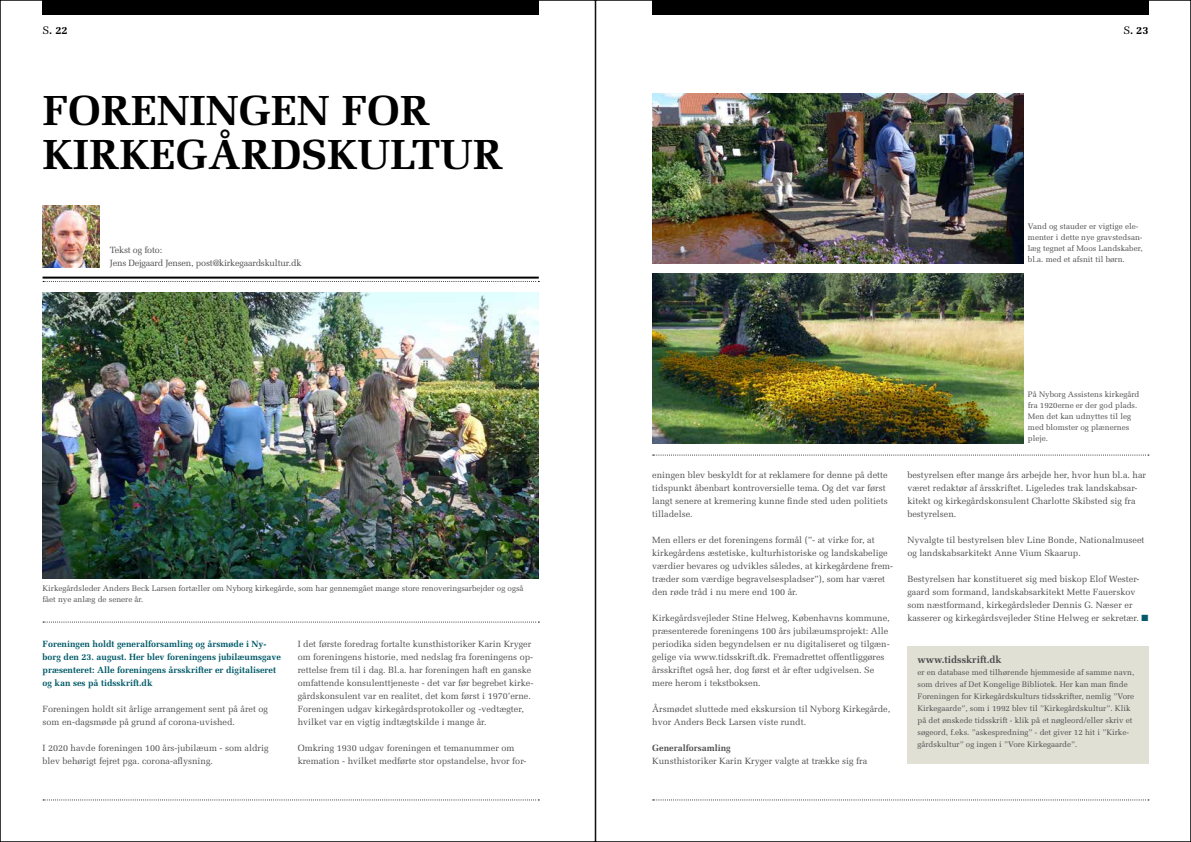
<style>
.page{position:relative;width:1191px;height:842px;background:#fff}
.page>*{position:absolute;margin:0;border:0;box-sizing:border-box;transform-origin:0 0}
.t1{font:700 42px/44px "Melior";color:#000}
.t2{font:700 11px "Melior";color:#000}
.t3{font:700 10px "Melior";color:#4d4d4f}
.t4{font:9px/13px "Melior";color:#4d4d4f}
.t5{font:700 9px/13px "Melior";color:#005a69}
.t6{font:9px/13px "Melior";letter-spacing:-.02em;color:#4d4d4f}
.t7{font:700 9px "Melior";color:#4d4d4f}
.t8{font:8px/11px "Melior";color:#4d4d4f}
.s1{font-weight:400}
.s2{color:#005a69}
</style>
<div class="page">
<div style="left:43px;top:0;width:496px;height:14px;background:#000"></div>
<svg style="left:43px;top:799px;width:496px;height:1px"></svg>
<div style="left:652px;top:0;width:496px;height:14px;background:#000"></div>
<svg style="left:652px;top:799px;width:497px;height:1px"></svg>
<svg style="left:652px;top:455px;width:497px;height:1px"></svg>
<svg style="left:43px;top:621px;width:496px;height:1px"></svg>
<hr style="left:43px;top:277px;width:496px;height:2px;background:#000">
<svg style="left:43px;top:281px;width:496px;height:1px"></svg>
<img style="left:43px;top:293px;width:496px;height:285px">
<img style="left:652px;top:94px;width:371px;height:170px">
<img style="left:652px;top:274px;width:371px;height:170px">
<img style="left:43px;top:206px;width:56px;height:62px">
<div style="left:907px;top:646px;width:241px;height:118px;background:#e1e0d5"></div>
<p class="t2" style="left:43px;top:23px;width:27px"><span class="s1">S</span>. 22</p>
<p class="t2" style="left:1123px;top:23px;width:27px"><span class="s1">S</span>. 23</p>
<h1 class="t1" style="left:43px;top:88px;width:462px">FORENINGEN FOR<br>KIRKEGÅRDSKULTUR</h1>
<p class="t6" style="left:110px;top:244px;width:193px">Tekst og foto:<br>Jens Dejgaard Jensen, post@kirkegaardskultur.dk</p>
<p class="t8" style="left:43px;top:582px;width:482px">Kirkegårdsleder Anders Beck Larsen fortæller om Nyborg kirkegårde, som har gennemgået mange store renoveringsarbejder og også fået nye anlæg de senere år.</p>
<p class="t5" style="left:43px;top:637px;width:240px">Foreningen holdt generalforsamling og årsmøde i Ny&shy;borg den 23. august. Her blev foreningens jubilæumsgave præsenteret: Alle foreningens årsskrifter er digitaliseret og kan ses på tidsskrift.dk</p>
<p class="t4" style="left:43px;top:702px;width:227px">Foreningen holdt sit årlige arrangement sent på året og som en-dagsmøde på grund af corona-uvished.</p>
<p class="t4" style="left:43px;top:741px;width:228px">I 2020 havde foreningen 100 års-jubilæum - som aldrig blev behørigt fejret pga. corona-aflysning.</p>
<p class="t4" style="left:298px;top:637px;width:237px">I det første foredrag fortalte kunsthistoriker Karin Kryger om foreningens historie, med nedslag fra foreningens op&shy;rettelse frem til i dag. Bl.a. har foreningen haft en ganske omfattende konsulenttjeneste - det var før begrebet kirke&shy;gårdskonsulent var en realitet, det kom først i 1970’erne.<br>Foreningen udgav kirkegårdsprotokoller og -vedtægter, hvilket var en vigtig indtægtskilde i mange år.</p>
<p class="t4" style="left:298px;top:741px;width:230px">Omkring 1930 udgav foreningen et temanummer om kremation - hvilket medførte stor opstandelse, hvor for-</p>
<p class="t8" style="left:1028px;top:221px;width:116px">Vand og stauder er vigtige ele&shy;menter i dette nye gravstedsan&shy;læg tegnet af Moos Landskaber, bl.a. med et afsnit til børn.</p>
<p class="t4" style="left:652px;top:468px;width:237px">eningen blev beskyldt for at reklamere for denne på dette tidspunkt åbenbart kontroversielle tema. Og det var først langt senere at kremering kunne finde sted uden politiets tilladelse.</p>
<p class="t4" style="left:652px;top:533px;width:242px">Men ellers er det foreningens formål (”- at virke for, at kirkegårdens æstetiske, kulturhistoriske og landskabelige værdier bevares og udvikles således, at kirkegårdene frem&shy;træder som værdige begravelsespladser”), som har været den røde tråd i nu mere end 100 år.</p>
<p class="t4" style="left:652px;top:611px;width:239px">Kirkegårdsvejleder Stine Helweg, Københavns kommune, præsenterede foreningens 100 års jubilæumsprojekt: Alle periodika siden begyndelsen er nu digitaliseret og tilgæn&shy;gelige via www.tidsskrift.dk. Fremadrettet offentliggøres årsskriftet også her, dog først et år efter udgivelsen. Se mere herom i tekstboksen.</p>
<p class="t4" style="left:652px;top:702px;width:240px">Årsmødet sluttede med ekskursion til Nyborg Kirkegårde, hvor Anders Beck Larsen viste rundt.</p>
<p class="t7" style="left:652px;top:742px;width:80px">Generalforsamling</p>
<p class="t4" style="left:652px;top:754px;width:216px">Kunsthistoriker Karin Kryger valgte at trække sig fra</p>
<p class="t8" style="left:1028px;top:389px;width:113px">På Nyborg Assistens kirkegård fra 1920erne er der god plads.<br>Men det kan udnyttes til leg med blomster og plænernes pleje.</p>
<p class="t4" style="left:907px;top:468px;width:240px">bestyrelsen efter mange års arbejde her, hvor hun bl.a. har været redaktør af årsskriftet. Ligeledes trak landskabsar&shy;kitekt og kirkegårdskonsulent Charlotte Skibsted sig fra bestyrelsen.</p>
<p class="t4" style="left:907px;top:533px;width:238px">Nyvalgte til bestyrelsen blev Line Bonde, Nationalmuseet og landskabsarkitekt Anne Vium Skaarup.</p>
<p class="t4" style="left:907px;top:572px;width:242px">Bestyrelsen har konstitueret sig med biskop Elof Wester&shy;gaard som formand, landskabsarkitekt Mette Fauerskov som næstformand, kirkegårdsleder Dennis G. Næser er kasserer og kirkegårdsvejleder Stine Helweg er sekretær. <span class="s2">■</span></p>
<p class="t3" style="left:917px;top:654px;width:86px">www.tidsskrift.dk</p>
<p class="t8" style="left:917px;top:667px;width:218px;line-height:12px">er en database med tilhørende hjemmeside af samme navn, som drives af Det Kongelige Bibliotek. Her kan man finde Foreningen for Kirkegårdskulturs tidsskrifter, nemlig ”Vore Kirkegaarde”, som i 1992 blev til ”Kirkegårdskultur”. Klik på det ønskede tidsskrift - klik på et nøgleord/eller skriv et søgeord, f.eks. ”askespredning” - det giver 12 hit i ”Kirke&shy;gårdskultur” og ingen i ”Vore Kirkegaarde”.</p>
</div>
